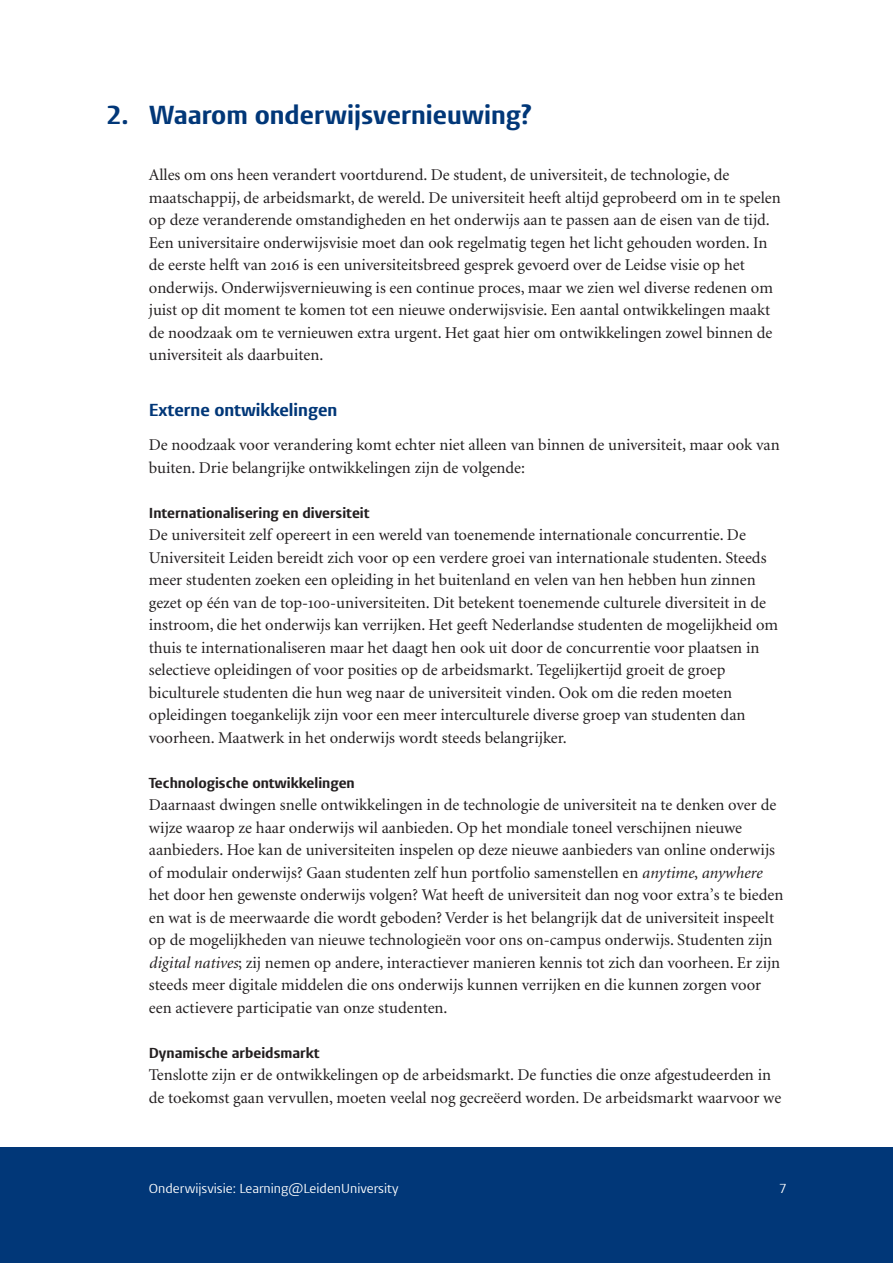
<style>
.page{position:relative;width:893px;height:1263px;background:#fff}
.page>*{position:absolute;margin:0;border:0;box-sizing:border-box;transform-origin:0 0}
.t1{font:300 27px "Vestula";color:#013778}
.t2{font:300 18px "Vestula";color:#013778}
.t3{font:16.5px/22.5px "Minion";color:#231f20}
.t4{font:300 15px "Vestula";color:#231f20}
.t5{font:13.5px "Vestula";color:#fff}
.s1{font-family:"Minion Exp"}
.s2{font-style:italic}
</style>
<div class="page">
<div style="left:0;top:1148px;width:893px;height:115px;background:#013778"></div>
<h1 class="t1" style="left:106px;top:102px;width:427px">2. Waarom onderwijsvernieuwing?</h1>
<p class="t3" style="left:149px;top:165px;width:634px">Alles om ons heen verandert voortdurend. De student, de universiteit, de technologie, de maatschappij, de arbeidsmarkt, de wereld. De universiteit heeft altijd geprobeerd om in te spelen op deze veranderende omstandigheden en het onderwijs aan te passen aan de eisen van de tijd.<br>Een universitaire onderwijsvisie moet dan ook regelmatig tegen het licht gehouden worden. In de eerste helft van <span class="s1">2016</span> is een universiteitsbreed gesprek gevoerd over de Leidse visie op het onderwijs. Onderwijsvernieuwing is een continue proces, maar we zien wel diverse redenen om juist op dit moment te komen tot een nieuwe onderwijsvisie. Een aantal ontwikkelingen maakt de noodzaak om te vernieuwen extra urgent. Het gaat hier om ontwikkelingen zowel binnen de universiteit als daarbuiten.</p>
<p class="t2" style="left:149px;top:401px;width:190px">Externe ontwikkelingen</p>
<p class="t3" style="left:149px;top:435px;width:632px">De noodzaak voor verandering komt echter niet alleen van binnen de universiteit, maar ook van buiten. Drie belangrijke ontwikkelingen zijn de volgende:</p>
<p class="t4" style="left:149px;top:505px;width:222px">Internationalisering en diversiteit</p>
<p class="t3" style="left:149px;top:525px;width:631px">De universiteit zelf opereert in een wereld van toenemende internationale concurrentie. De Universiteit Leiden bereidt zich voor op een verdere groei van internationale studenten. Steeds meer studenten zoeken een opleiding in het buitenland en velen van hen hebben hun zinnen gezet op één van de top-<span class="s1">100</span>-universiteiten. Dit betekent toenemende culturele diversiteit in de instroom, die het onderwijs kan verrijken. Het geeft Nederlandse studenten de mogelijkheid om thuis te internationaliseren maar het daagt hen ook uit door de concurrentie voor plaatsen in selectieve opleidingen of voor posities op de arbeidsmarkt. Tegelijkertijd groeit de groep biculturele studenten die hun weg naar de universiteit vinden. Ook om die reden moeten opleidingen toegankelijk zijn voor een meer interculturele diverse groep van studenten dan voorheen. Maatwerk in het onderwijs wordt steeds belangrijker.</p>
<p class="t4" style="left:149px;top:775px;width:208px">Technologische ontwikkelingen</p>
<p class="t3" style="left:149px;top:795px;width:636px">Daarnaast dwingen snelle ontwikkelingen in de technologie de universiteit na te denken over de wijze waarop ze haar onderwijs wil aanbieden. Op het mondiale toneel verschijnen nieuwe aanbieders. Hoe kan de universiteiten inspelen op deze nieuwe aanbieders van online onderwijs of modulair onderwijs? Gaan studenten zelf hun portfolio samenstellen en <span class="s2">anytime</span>, <span class="s2">anywhere </span>het door hen gewenste onderwijs volgen? Wat heeft de universiteit dan nog voor extra’s te bieden en wat is de meerwaarde die wordt geboden? Verder is het belangrijk dat de universiteit inspeelt op de mogelijkheden van nieuwe technologieën voor ons on-campus onderwijs. Studenten zijn <span class="s2">digital natives</span>; zij nemen op andere, interactiever manieren kennis tot zich dan voorheen. Er zijn steeds meer digitale middelen die ons onderwijs kunnen verrijken en die kunnen zorgen voor een actievere participatie van onze studenten.</p>
<p class="t4" style="left:149px;top:1045px;width:172px">Dynamische arbeidsmarkt</p>
<p class="t3" style="left:149px;top:1065px;width:634px">Tenslotte zijn er de ontwikkelingen op de arbeidsmarkt. De functies die onze afgestudeerden in de toekomst gaan vervullen, moeten veelal nog gecreëerd worden. De arbeidsmarkt waarvoor we</p>
<p class="t5" style="left:149px;top:1181px;width:251px">Onderwijsvisie: Learning@LeidenUniversity</p>
<p class="t5" style="left:779px;top:1181px;width:9px">7</p>
</div>
